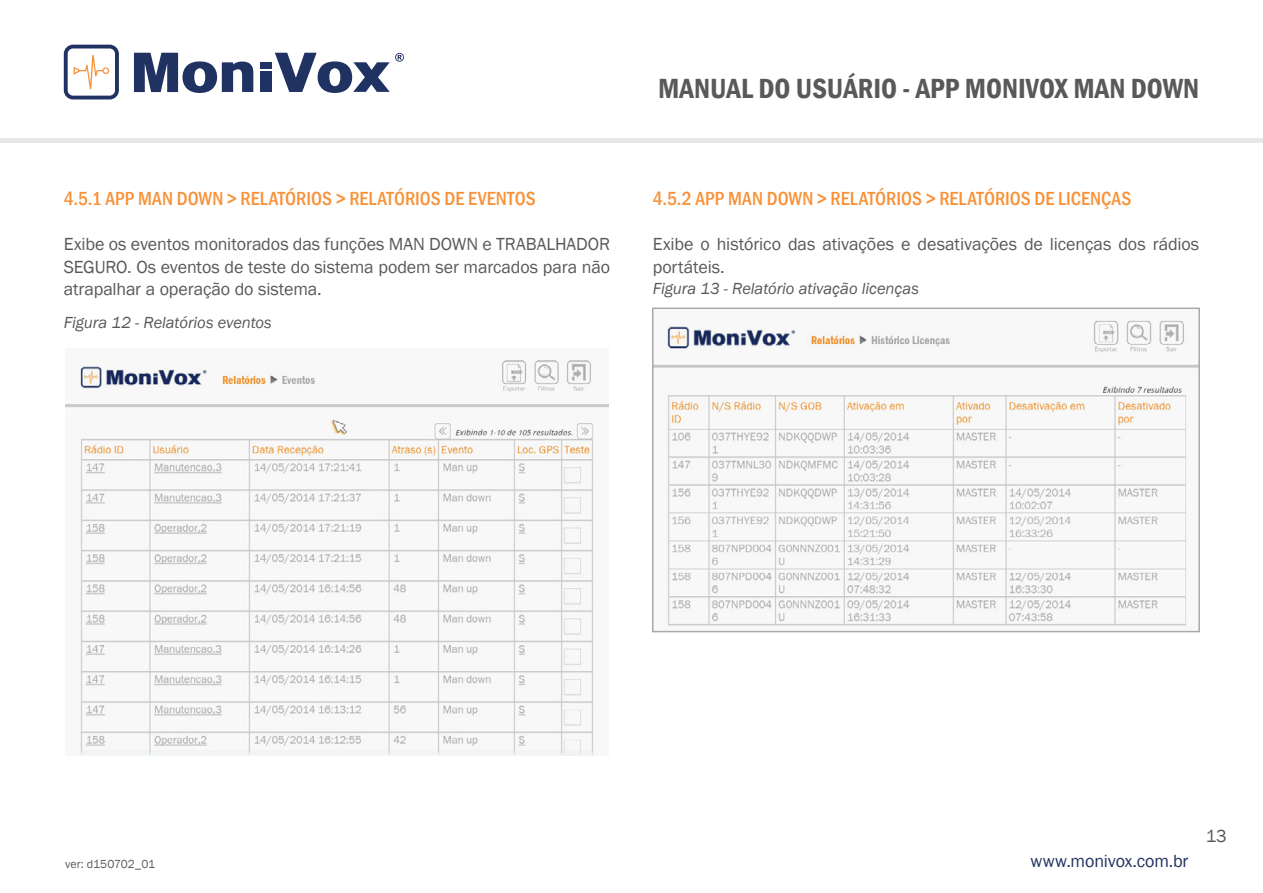
<style>
.page{position:relative;width:1263px;height:893px;background:#fff}
.page>*{position:absolute;margin:0;border:0;box-sizing:border-box;transform-origin:0 0}
.t1{font:600 condensed 28.5px "Franklin Gothic";color:#58595b}
.t2{font:500 condensed 19.5px "Franklin Gothic";color:#f79239}
.t3{font:18px/22.5px "Franklin Gothic";letter-spacing:-.01em;color:#58595b;text-align:justify}
.t4{font:18px "Franklin Gothic";letter-spacing:-.01em;color:#203262}
.t5{font:italic 16.5px "Franklin Gothic";letter-spacing:-.005em;color:#58595b}
.t6{font:12px "Franklin Gothic";color:#58595b}
</style>
<div class="page">
<hr style="left:0;top:138px;width:1263px;height:4px;background:#e6e7e8">
<div style="left:260px;top:71px;width:12px;height:21px;background:#203262"></div>
<div style="left:260px;top:62px;width:12px;height:6px;background:#203262"></div>
<svg style="left:134px;top:53px;width:119px;height:40px"></svg>
<svg style="left:275px;top:53px;width:129px;height:40px"></svg>
<svg style="left:64px;top:45px;width:55px;height:54px"></svg>
<img style="left:66px;top:360px;width:542px;height:396px">
<img style="left:655px;top:320px;width:542px;height:306px">
<div style="left:652px;top:308px;width:548px;height:324px;border:2px solid #a7a9ac"></div>
<p class="t2" style="left:64px;top:186px;width:473px">4.5.1 APP MAN DOWN &gt; RELATÓRIOS &gt; RELATÓRIOS DE EVENTOS</p>
<p class="t3" style="left:64px;top:233px;width:548px">Exibe os eventos monitorados das funções MAN DOWN e TRABALHADOR SEGURO. Os eventos de teste do sistema podem ser marcados para não atrapalhar a operação do sistema.</p>
<p class="t5" style="left:64px;top:312px;width:210px">Figura 12 - Relatórios eventos</p>
<h1 class="t1" style="left:658px;top:70px;width:542px">MANUAL DO USUÁRIO - APP MONIVOX MAN DOWN</h1>
<p class="t2" style="left:653px;top:186px;width:480px">4.5.2 APP MAN DOWN &gt; RELATÓRIOS &gt; RELATÓRIOS DE LICENÇAS</p>
<p class="t3" style="left:653px;top:233px;width:548px">Exibe o histórico das ativações e desativações de licenças dos rádios portáteis.</p>
<p class="t5" style="left:653px;top:278px;width:268px">Figura 13 - Relatório ativação licenças</p>
<p class="t6" style="left:65px;top:857px;width:92px">ver: d150702_01</p>
<p class="t4" style="left:1030px;top:850px;width:160px">www.monivox.com.br</p>
<p class="t3" style="left:1206px;top:825px;width:23px">13</p>
</div>
